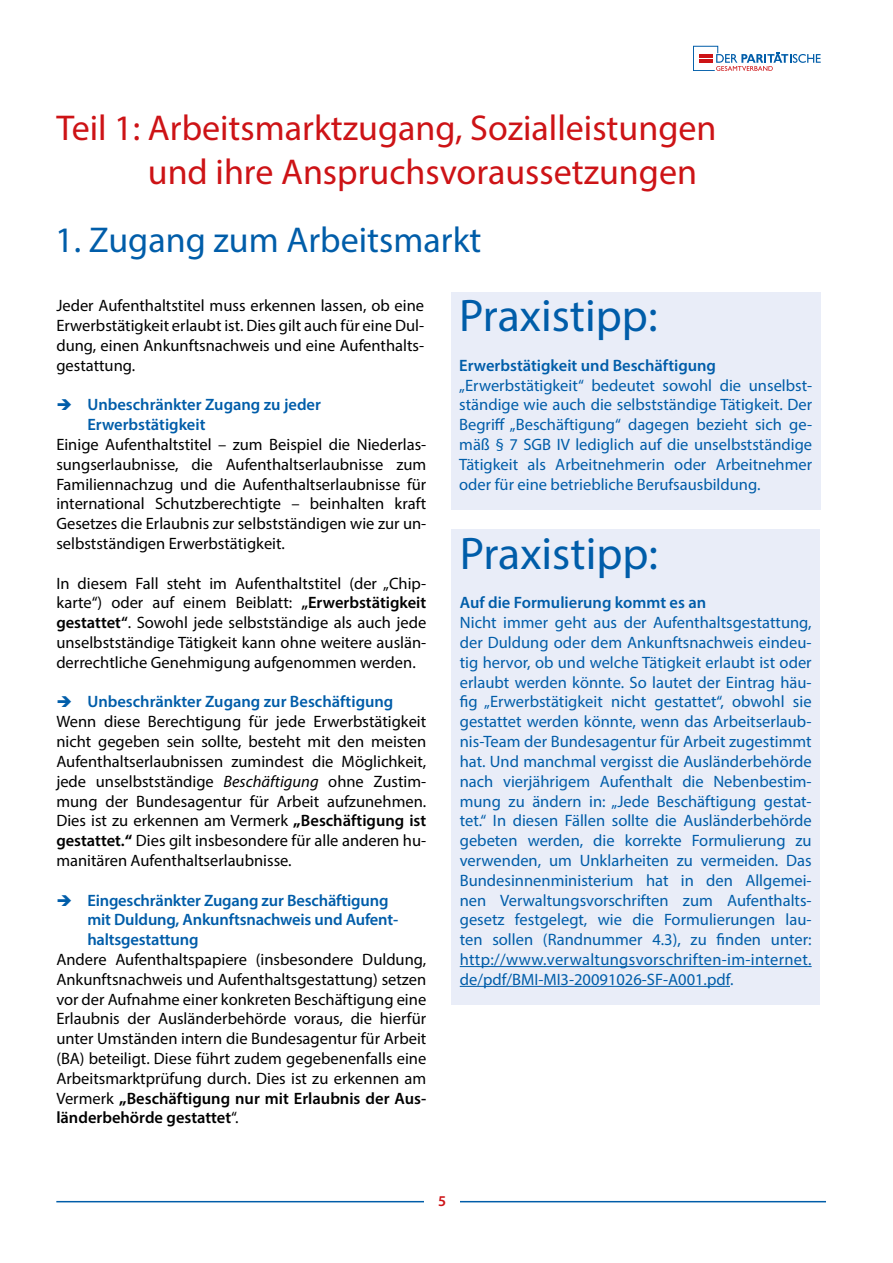
<style>
.page{position:relative;width:893px;height:1263px;background:#fff}
.page>*{position:absolute;margin:0;border:0;box-sizing:border-box;transform-origin:0 0}
.t1{font:45.9px "Myriad Pro";color:#005da9}
.t2{font:36px/43.2px "Myriad Pro";color:#cd1316}
.t3{font:36px "Myriad Pro";color:#005da9}
.t4{font:16.5px/19.8px "Myriad Pro";color:#000;text-align:justify}
.t5{font:16.5px/19.8px "Myriad Pro";color:#005da9;text-align:justify}
.t6{font:600 16.5px/19.8px "Myriad Pro";letter-spacing:-.005em;color:#005da9}
.t7{font:600 15px "Myriad Pro";color:#cd1316}
.s1{font-weight:600}
.s2{color:#005da9}
.s3{font-weight:600;color:#005da9}
.s4{font-style:italic}
.s5{font-weight:700}
</style>
<div class="page">
<hr style="left:56px;top:1201px;width:770px;height:1px;background:#005da9">
<div style="left:424px;top:1194px;width:36px;height:26px;background:#fff"></div>
<svg style="left:693px;top:46px;width:128px;height:25px"></svg>
<div style="left:451px;top:292px;width:370px;height:217px;background:#e9edf8"></div>
<div style="left:451px;top:529px;width:369px;height:475px;background:#e9edf8"></div>
<hr style="left:460px;top:966px;width:352px;height:1px;background:#005da9">
<hr style="left:460px;top:986px;width:270px;height:1px;background:#005da9">
<h2 class="t2" style="left:148px;top:106px;width:570px;text-indent:-91px">Teil 1: Arbeitsmarktzugang, Sozialleistungen und ihre Anspruchsvoraussetzungen</h2>
<h2 class="t3" style="left:55px;top:218px;width:428px">1. Zugang zum Arbeitsmarkt</h2>
<p class="t4" style="left:56px;top:296px;width:369px">Jeder Aufenthaltstitel muss erkennen lassen, ob eine Erwerbstätigkeit erlaubt ist. Dies gilt auch für eine Dul&shy;dung, einen Ankunftsnachweis und eine Aufenthalts&shy;gestattung.</p>
<p class="t6" style="left:87px;top:395px;width:235px;text-indent:-31px">➔ Unbeschränkter Zugang zu jeder<br>Erwerbstätigkeit</p>
<p class="t4" style="left:56px;top:434px;width:371px">Einige Aufenthaltstitel – zum Beispiel die Niederlas&shy;sungserlaubnisse, die Aufenthaltserlaubnisse zum Familiennachzug und die Aufenthaltserlaubnisse für international Schutzberechtigte – beinhalten kraft Gesetzes die Erlaubnis zur selbstständigen wie zur un&shy;selbstständigen Erwerbstätigkeit.</p>
<p class="t4" style="left:56px;top:573px;width:371px">In diesem Fall steht im Aufenthaltstitel (der „Chip&shy;karte“) oder auf einem Beiblatt: <span class="s1">„Erwerbstätigkeit gestattet“</span>. Sowohl jede selbstständige als auch jede unselbstständige Tätigkeit kann ohne weitere auslän&shy;derrechtliche Genehmigung aufgenommen werden.</p>
<p class="t4" style="left:56px;top:692px;width:371px;text-align:left"><span class="s2">➔</span> <span class="s3">Unbeschränkter Zugang zur Beschäftigung </span>Wenn diese Berechtigung für jede Erwerbstätigkeit nicht gegeben sein sollte, besteht mit den meisten Aufenthaltserlaubnissen zumindest die Möglichkeit, jede unselbstständige <span class="s4">Beschäftigung</span> ohne Zustim&shy;mung der Bundesagentur für Arbeit aufzunehmen.<br>Dies ist zu erkennen am Vermerk <span class="s5">„</span><span class="s1">Beschäftigung ist gestattet.</span><span class="s5">“</span> Dies gilt insbesondere für alle anderen hu&shy;manitären Aufenthaltserlaubnisse.</p>
<p class="t6" style="left:87px;top:890px;width:312px;text-indent:-31px">➔ Eingeschränkter Zugang zur Beschäftigung mit Duldung, Ankunftsnachweis und Aufent&shy;haltsgestattung</p>
<p class="t4" style="left:56px;top:949px;width:371px">Andere Aufenthaltspapiere (insbesondere Duldung, Ankunftsnachweis und Aufenthaltsgestattung) setzen vor der Aufnahme einer konkreten Beschäftigung eine Erlaubnis der Ausländerbehörde voraus, die hierfür unter Umständen intern die Bundesagentur für Arbeit (BA) beteiligt. Diese führt zudem gegebenenfalls eine Arbeitsmarktprüfung durch. Dies ist zu erkennen am Vermerk <span class="s5">„</span><span class="s1">Beschäftigung nur mit Erlaubnis der Aus&shy;länderbehörde gestattet</span>“.</p>
<h1 class="t1" style="left:459px;top:288px;width:200px">Praxistipp:</h1>
<p class="t6" style="left:459px;top:355px;width:258px">Erwerbstätigkeit und Beschäftigung</p>
<p class="t5" style="left:459px;top:375px;width:354px">„Erwerbstätigkeit“ bedeutet sowohl die unselbst&shy;ständige wie auch die selbstständige Tätigkeit. Der Begriff „Beschäftigung“ dagegen bezieht sich ge&shy;mäß § 7 SGB IV lediglich auf die unselbstständige Tätigkeit als Arbeitnehmerin oder Arbeitnehmer oder für eine betriebliche Berufsausbildung.</p>
<h1 class="t1" style="left:460px;top:525px;width:200px">Praxistipp:</h1>
<p class="t6" style="left:460px;top:593px;width:248px">Auf die Formulierung kommt es an</p>
<p class="t5" style="left:460px;top:613px;width:353px">Nicht immer geht aus der Aufenthaltsgestattung, der Duldung oder dem Ankunftsnachweis eindeu&shy;tig hervor, ob und welche Tätigkeit erlaubt ist oder erlaubt werden könnte. So lautet der Eintrag häu&shy;fig „Erwerbstätigkeit nicht gestattet“, obwohl sie gestattet werden könnte, wenn das Arbeitserlaub&shy;nis-Team der Bundesagentur für Arbeit zugestimmt hat. Und manchmal vergisst die Ausländerbehörde nach vierjährigem Aufenthalt die Nebenbestim&shy;mung zu ändern in: „Jede Beschäftigung gestat&shy;tet.“ In diesen Fällen sollte die Ausländerbehörde gebeten werden, die korrekte Formulierung zu verwenden, um Unklarheiten zu vermeiden. Das Bundesinnenministerium hat in den Allgemei&shy;nen Verwaltungsvorschriften zum Aufenthalts&shy;gesetz festgelegt, wie die Formulierungen lau&shy;ten sollen (Randnummer 4.3), zu finden unter: http://www.verwaltungsvorschriften-im-internet. de/pdf/BMI-MI3-20091026-SF-A001.pdf.</p>
<p class="t7" style="left:438px;top:1191px;width:10px">5</p>
</div>
